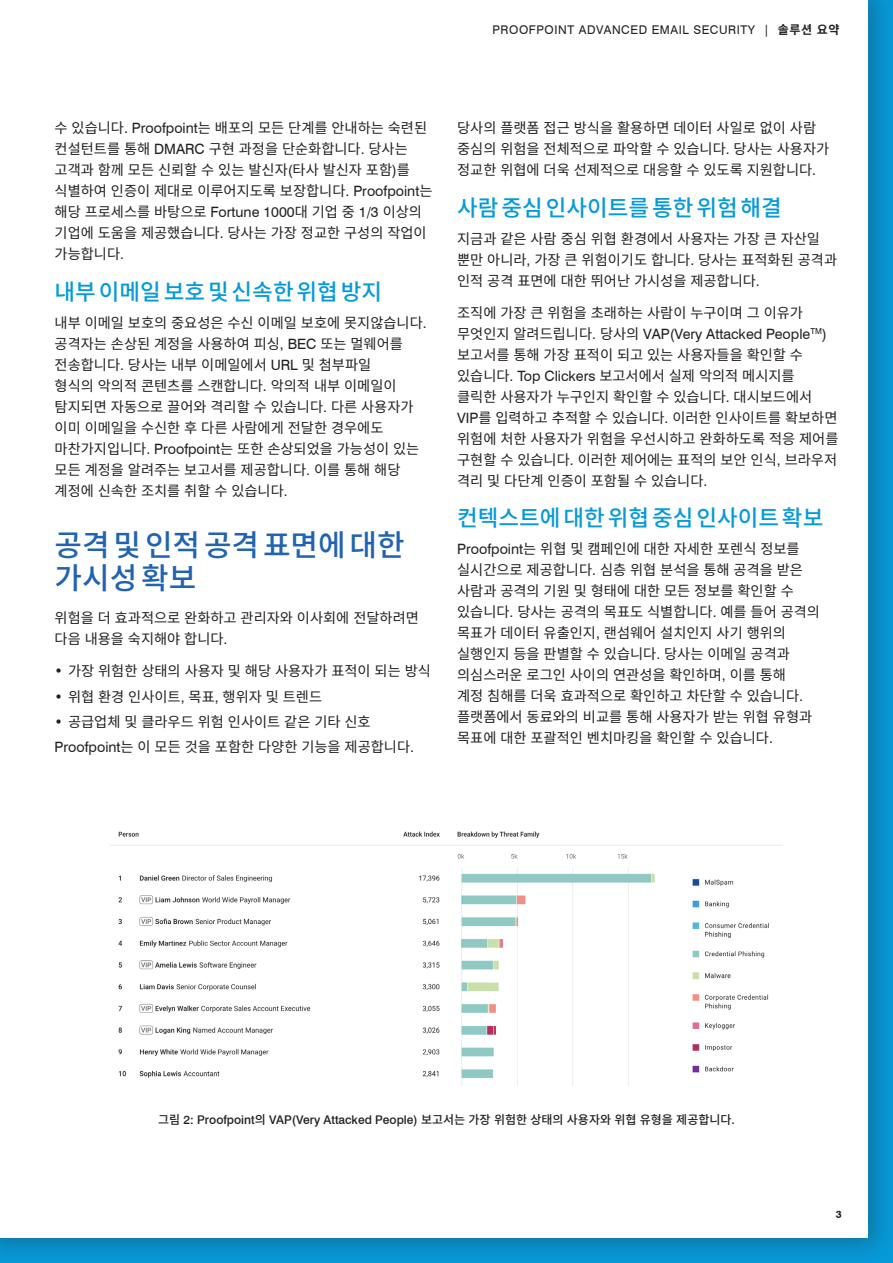
<style>
.page{position:relative;width:893px;height:1263px;background:#fff}
.page>*{position:absolute;margin:0;border:0;box-sizing:border-box;transform-origin:0 0}
.H3_-_sentence_case{font:500 30px/33px "Noto Sans KR";color:#2163b0}
.H4_-_sentence_case{font:500 22.5px "Noto Sans KR";color:#069ad9}
.Body-Text_9_5_12_5{font:14.25px/21px "Noto Sans KR";color:#231f20}
.Figure_Chart_Caption_centered_sentence_c{font:500 12px "Swiss 721 BT";color:#231f20}
.t1{font:12px "Swiss 721 BT";letter-spacing:.05em;color:#231f20}
.t2{font:700 10.5px "Swiss 721 BT";color:#231f20}
.s1{font-family:"Noto Sans KR";font-weight:700}
.s2{font-family:"Swiss 721 BT"}
.s3{font-family:"Noto Sans KR"}
</style>
<div class="page">
<div style="left:0;top:0;width:893px;height:1263px;background:#231f20;opacity:.3"></div>
<div style="left:0;top:0;width:868px;height:1237px;background:#fff"></div>
<img style="left:111px;top:831px;width:671px;height:254px">
<p class="t1" style="left:492px;top:22px;width:349px">PROOFPOINT ADVANCED EMAIL SECURITY | <span class="s1">솔루션 요약</span></p>
<p class="Body-Text_9_5_12_5" style="left:55px;top:118px;width:379px">수 있습니다<span class="s2">. Proofpoint</span>는 배포의 모든 단계를 안내하는 숙련된 컨설턴트를 통해 <span class="s2">DMARC</span> 구현 과정을 단순화합니다<span class="s2">.</span> 당사는 고객과 함께 모든 신뢰할 수 있는 발신자<span class="s2">(</span>타사 발신자 포함<span class="s2">)</span>를 식별하여 인증이 제대로 이루어지도록 보장합니다<span class="s2">. Proofpoint</span>는 해당 프로세스를 바탕으로 <span class="s2">Fortune 1000</span>대 기업 중 <span class="s2">1/3</span> 이상의 기업에 도움을 제공했습니다<span class="s2">.</span> 당사는 가장 정교한 구성의 작업이 가능합니다<span class="s2">.</span></p>
<p class="H4_-_sentence_case" style="left:55px;top:279px;width:329px">내부이메일보호및신속한위협방지</p>
<p class="Body-Text_9_5_12_5" style="left:55px;top:312px;width:374px">내부 이메일 보호의 중요성은 수신 이메일 보호에 못지않습니다<span class="s2">. </span>공격자는 손상된 계정을 사용하여 피싱<span class="s2">, BEC</span> 또는 멀웨어를 전송합니다<span class="s2">.</span> 당사는 내부 이메일에서 <span class="s2">URL</span> 및 첨부파일<br>형식의 악의적 콘텐츠를 스캔합니다<span class="s2">.</span> 악의적 내부 이메일이 탐지되면 자동으로 끌어와 격리할 수 있습니다<span class="s2">.</span> 다른 사용자가 이미 이메일을 수신한 후 다른 사람에게 전달한 경우에도 마찬가지입니다<span class="s2">. Proofpoint</span>는 또한 손상되었을 가능성이 있는 모든 계정을 알려주는 보고서를 제공합니다<span class="s2">.</span> 이를 통해 해당 계정에 신속한 조치를 취할 수 있습니다<span class="s2">.</span></p>
<p class="H3_-_sentence_case" style="left:55px;top:529px;width:352px">공격및인적공격표면에대한 가시성확보</p>
<p class="Body-Text_9_5_12_5" style="left:55px;top:608px;width:366px">위험을 더 효과적으로 완화하고 관리자와 이사회에 전달하려면 다음 내용을 숙지해야 합니다<span class="s2">.</span></p>
<p class="Body-Text_9_5_12_5" style="left:55px;top:661px;width:378px"><span class="s2">•</span> 가장 위험한 상태의 사용자 및 해당 사용자가 표적이 되는 방식</p>
<p class="Body-Text_9_5_12_5" style="left:55px;top:686px;width:269px"><span class="s2">•</span> 위협 환경 인사이트<span class="s2">,</span> 목표<span class="s2">,</span> 행위자 및 트렌드</p>
<p class="Body-Text_9_5_12_5" style="left:55px;top:711px;width:318px"><span class="s2">•</span> 공급업체 및 클라우드 위험 인사이트 같은 기타 신호</p>
<p class="Body-Text_9_5_12_5" style="left:55px;top:737px;width:361px"><span class="s2">Proofpoint</span>는 이 모든 것을 포함한 다양한 기능을 제공합니다<span class="s2">.</span></p>
<p class="Body-Text_9_5_12_5" style="left:457px;top:118px;width:374px">당사의 플랫폼 접근 방식을 활용하면 데이터 사일로 없이 사람 중심의 위험을 전체적으로 파악할 수 있습니다<span class="s2">.</span> 당사는 사용자가 정교한 위협에 더욱 선제적으로 대응할 수 있도록 지원합니다<span class="s2">.</span></p>
<p class="H4_-_sentence_case" style="left:457px;top:195px;width:326px">사람중심인사이트를통한위험해결</p>
<p class="Body-Text_9_5_12_5" style="left:457px;top:228px;width:381px">지금과 같은 사람 중심 위협 환경에서 사용자는 가장 큰 자산일 뿐만 아니라<span class="s2">,</span> 가장 큰 위험이기도 합니다<span class="s2">.</span> 당사는 표적화된 공격과 인적 공격 표면에 대한 뛰어난 가시성을 제공합니다<span class="s2">.</span></p>
<p class="Body-Text_9_5_12_5" style="left:457px;top:302px;width:383px">조직에 가장 큰 위험을 초래하는 사람이 누구이며 그 이유가 무엇인지 알려드립니다<span class="s2">.</span> 당사의 <span class="s2">VAP(Very Attacked People</span><sup>TM</sup><span class="s2">) </span>보고서를 통해 가장 표적이 되고 있는 사용자들을 확인할 수 있습니다<span class="s2">. Top Clickers</span> 보고서에서 실제 악의적 메시지를<br>클릭한 사용자가 누구인지 확인할 수 있습니다<span class="s2">.</span> 대시보드에서<br><span class="s2">VIP</span>를 입력하고 추적할 수 있습니다<span class="s2">.</span> 이러한 인사이트를 확보하면 위험에 처한 사용자가 위험을 우선시하고 완화하도록 적응 제어를 구현할 수 있습니다<span class="s2">.</span> 이러한 제어에는 표적의 보안 인식<span class="s2">,</span> 브라우저 격리 및 다단계 인증이 포함될 수 있습니다<span class="s2">.</span></p>
<p class="H4_-_sentence_case" style="left:457px;top:505px;width:368px">컨텍스트에대한위협중심인사이트확보</p>
<p class="Body-Text_9_5_12_5" style="left:457px;top:539px;width:364px"><span class="s2">Proofpoint</span>는 위협 및 캠페인에 대한 자세한 포렌식 정보를 실시간으로 제공합니다<span class="s2">.</span> 심층 위협 분석을 통해 공격을 받은 사람과 공격의 기원 및 형태에 대한 모든 정보를 확인할 수 있습니다<span class="s2">.</span> 당사는 공격의 목표도 식별합니다<span class="s2">.</span> 예를 들어 공격의 목표가 데이터 유출인지<span class="s2">,</span> 랜섬웨어 설치인지 사기 행위의 실행인지 등을 판별할 수 있습니다<span class="s2">.</span> 당사는 이메일 공격과 의심스러운 로그인 사이의 연관성을 확인하며<span class="s2">,</span> 이를 통해<br>계정 침해를 더욱 효과적으로 확인하고 차단할 수 있습니다<span class="s2">. </span>플랫폼에서 동료와의 비교를 통해 사용자가 받는 위협 유형과 목표에 대한 포괄적인 벤치마킹을 확인할 수 있습니다<span class="s2">.</span></p>
<p class="Figure_Chart_Caption_centered_sentence_c" style="left:158px;top:1112px;width:578px"><span class="s3">그림</span> 2: Proofpoint<span class="s3">의</span> VAP(Very Attacked People) <span class="s3">보고서는 가장 위험한 상태의 사용자와 위협 유형을 제공합니다</span>.</p>
<p class="t2" style="left:836px;top:1208px;width:7px">3</p>
</div>
